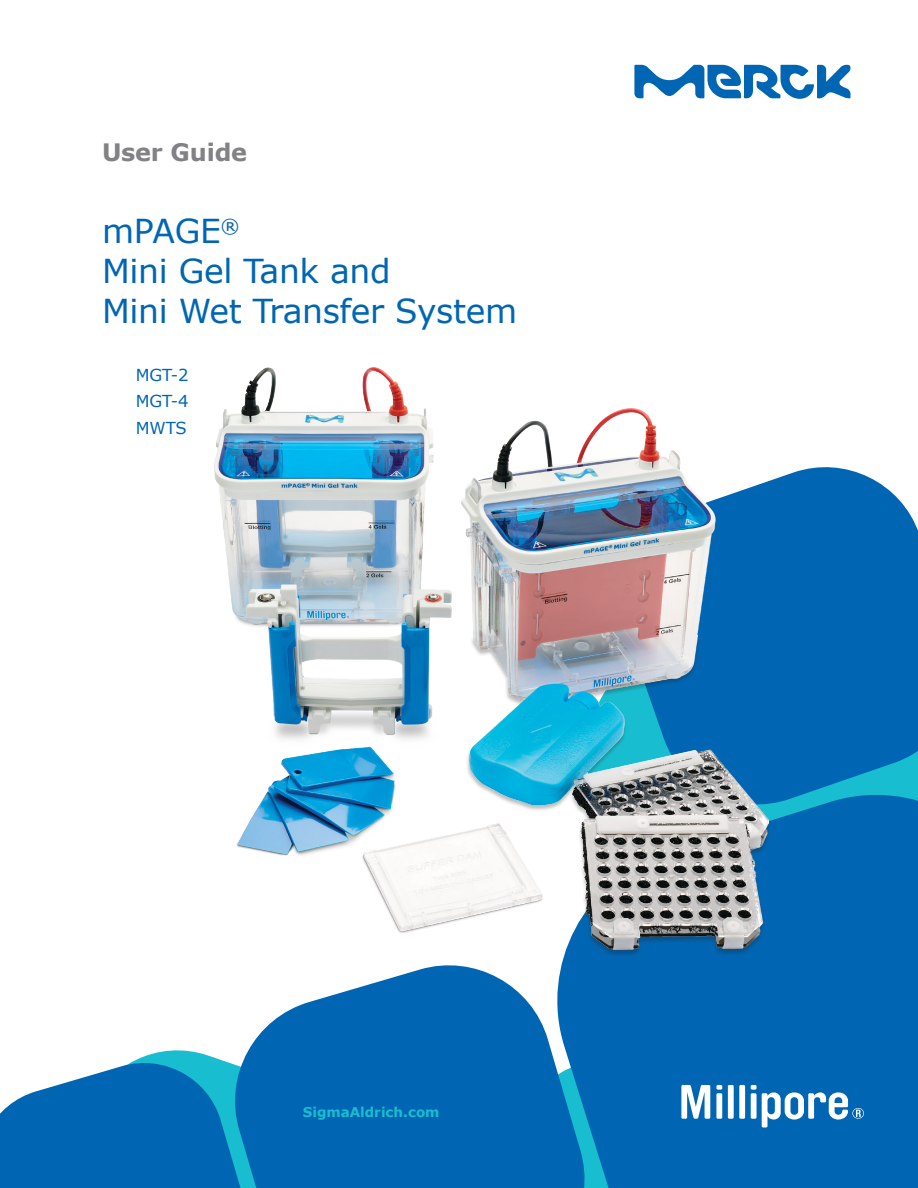
<style>
.page{position:relative;width:918px;height:1188px;background:#fff}
.page>*{position:absolute;margin:0;border:0;box-sizing:border-box;transform-origin:0 0}
.Document_Header__Mai{font:33px/39.6px "Verdana";letter-spacing:-.01em;color:#0066b3}
.t1{font:700 24px "Verdana";letter-spacing:-.01em;color:#808285}
.Document_Header__Mai-2{font:16.5px "Verdana";letter-spacing:-.01em;color:#0066b3}
.t2{font:700 13.5px "Verdana";color:#18becf}
</style>
<div class="page">
<svg style="left:634px;top:65px;width:217px;height:34px"></svg>
<div style="left:596px;top:1035px;width:322px;height:153px;background:#0066b3"></div>
<div style="left:246px;top:1035px;width:350px;height:153px;background:#0066b3"></div>
<svg style="left:0;top:1054px;width:258px;height:134px;background:#2282bf"></svg>
<svg style="left:681px;top:1062px;width:183px;height:68px"></svg>
<img style="left:214px;top:367px;width:704px;height:668px">
<p class="t1" style="left:102px;top:135px;width:147px">User Guide</p>
<p class="Document_Header__Mai" style="left:102px;top:211px;width:417px">mPAGE<sup>®<br></sup>Mini Gel Tank and<br>Mini Wet Transfer System</p>
<p class="Document_Header__Mai-2" style="left:136px;top:363px;width:54px">MGT-2</p>
<p class="Document_Header__Mai-2" style="left:136px;top:390px;width:54px">MGT-4</p>
<p class="Document_Header__Mai-2" style="left:136px;top:417px;width:53px">MWTS</p>
<p class="t2" style="left:303px;top:1102px;width:138px">SigmaAldrich.com</p>
</div>
